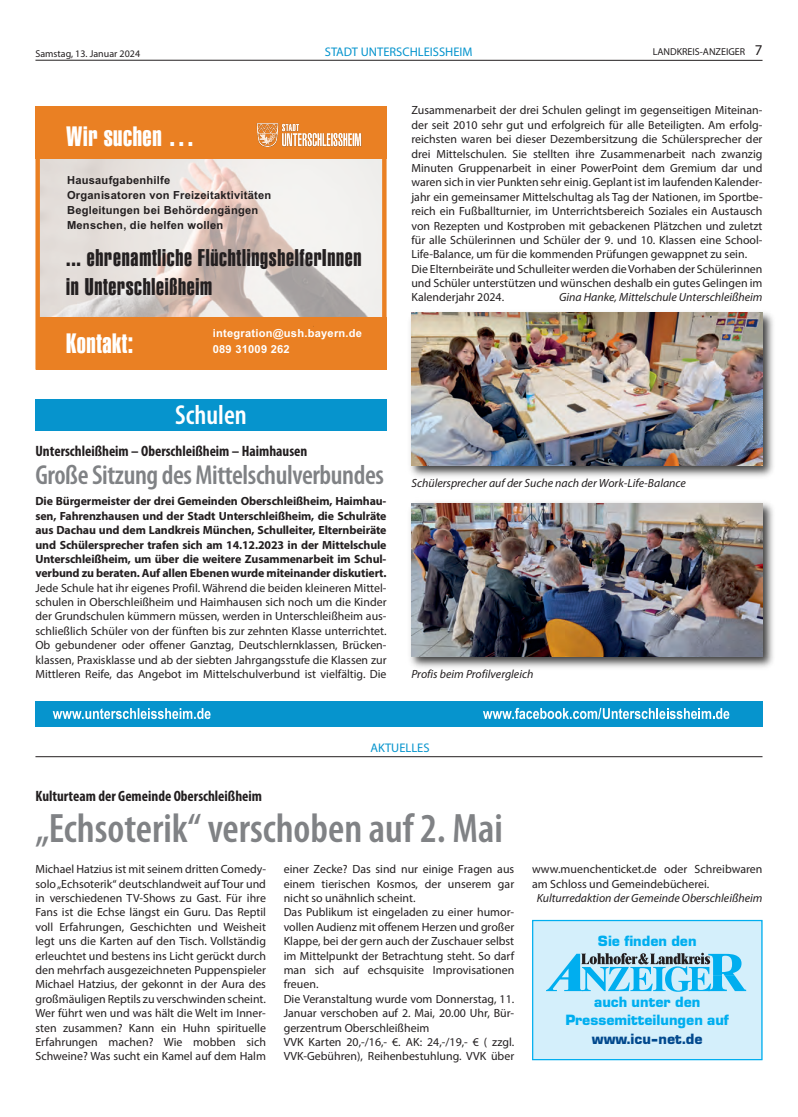
<style>
.page{position:relative;width:798px;height:1117px;background:#fff}
.page>*{position:absolute;margin:0;border:0;box-sizing:border-box;transform-origin:0 0}
.t1{font:600 condensed 41.25px "Myriad Pro";color:#808285}
.t2{font:600 condensed 27.5px "Myriad Pro";letter-spacing:-.015em;color:#808285}
.t3{font:600 condensed 27.5px "Myriad Pro";color:#fff}
.t4{font:27.25px "Swiss 911 BT Extra Compressed";letter-spacing:.02em;color:#fff}
.t5{font:23.5px/28.2px "Swiss 911 BT Extra Compressed";letter-spacing:.03em;color:#231f20}
.t6{font:700 condensed 15px "Myriad Pro";color:#231f20}
.t7{font:700 14.62px/18.9px "Eurostile BQ";color:#00aeef;text-align:center}
.t8{font:12.5px "Myriad Pro";color:#0694cd}
.t9{font:11.88px/14.4px "Myriad Pro";color:#231f20;text-align:justify}
.t10{font:700 11.88px/14.4px "Myriad Pro";letter-spacing:-.01em;color:#231f20;text-align:justify}
.t11{font:italic 11.88px "Myriad Pro";color:#231f20}
.t12{font:700 11.12px/14.9px "Arial";letter-spacing:.02em;color:#231f20}
.t13{font:700 11.12px/15.8px "Arial";letter-spacing:.02em;color:#fff}
.t14{font:10px "Myriad Pro";color:#231f20}
.s1{font-size:15px}
.s2{color:#01498e}
</style>
<div class="page">
<hr style="left:35px;top:60px;width:727px;height:1px;background:#231f20">
<div style="left:35px;top:399px;width:351px;height:32px;background:#0694cd"></div>
<img style="left:40px;top:159px;width:341px;height:158px">
<div style="left:36px;top:317px;width:350px;height:52px;background:#ea8023"></div>
<div style="left:35px;top:106px;width:351px;height:53px;background:#ea8023"></div>
<img style="left:256px;top:123px;width:106px;height:24px">
<img style="left:410px;top:312px;width:363px;height:165px">
<img style="left:411px;top:313px;width:351px;height:153px">
<img style="left:410px;top:502px;width:363px;height:166px">
<img style="left:411px;top:503px;width:351px;height:153px">
<div style="left:35px;top:701px;width:727px;height:24px;background:#0694cd"></div>
<svg style="left:53px;top:708px;width:157px;height:11px"></svg>
<svg style="left:483px;top:707px;width:246px;height:12px"></svg>
<hr style="left:35px;top:756px;width:727px;height:1px;background:#231f20">
<div style="left:532px;top:920px;width:230px;height:139px;background:#d4effb"></div>
<svg style="left:546px;top:952px;width:199px;height:39px"></svg>
<div style="left:532px;top:919px;width:230px;height:140px;border:1px solid #00aeef"></div>
<p class="t14" style="left:35px;top:50px;width:106px">Samstag, 13. Januar 2024</p>
<p class="t8" style="left:325px;top:47px;width:149px">STADT UNTERSCHLEISSHEIM</p>
<p class="t14" style="left:652px;top:48px;width:111px">LANDKREIS-ANZEIGER <span class="s1">7</span></p>
<p class="t4" style="left:66px;top:121px;width:130px">Wir suchen …</p>
<p class="t12" style="left:67px;top:174px;width:206px">Hausaufgabenhilfe<br>Organisatoren von Freizeitaktivitäten<br>Begleitungen bei Behördengängen<br>Menschen, die helfen wollen</p>
<p class="t5" style="left:66px;top:244px;width:297px">... ehrenamtliche FlüchtlingshelferInnen in Unterschleißheim</p>
<p class="t4" style="left:66px;top:327px;width:68px">Kontakt:</p>
<p class="t13" style="left:213px;top:326px;width:151px">integration@ush.bayern.de<br>089 31009 262</p>
<p class="t3" style="left:175px;top:404px;width:73px">Schulen</p>
<p class="t6" style="left:35px;top:446px;width:273px">Unterschleißheim – Oberschleißheim – Haimhausen</p>
<p class="t2" style="left:35px;top:464px;width:350px">Große Sitzung des Mittelschulverbundes</p>
<p class="t10" style="left:35px;top:495px;width:352px">Die Bürgermeister der drei Gemeinden Oberschleißheim, Haimhau&shy;sen, Fahrenzhausen und der Stadt Unterschleißheim, die Schulräte aus Dachau und dem Landkreis München, Schulleiter, Elternbeiräte und Schülersprecher trafen sich am 14.12.2023 in der Mittelschule Unterschleißheim, um über die weitere Zusammenarbeit im Schul&shy;verbund zu beraten. Auf allen Ebenen wurde miteinander diskutiert.</p>
<p class="t9" style="left:35px;top:581px;width:352px">Jede Schule hat ihr eigenes Profil. Während die beiden kleineren Mittel&shy;schulen in Oberschleißheim und Haimhausen sich noch um die Kinder der Grundschulen kümmern müssen, werden in Unterschleißheim aus&shy;schließlich Schüler von der fünften bis zur zehnten Klasse unterrichtet.<br>Ob gebundener oder offener Ganztag, Deutschlernklassen, Brücken&shy;klassen, Praxisklasse und ab der siebten Jahrgangsstufe die Klassen zur Mittleren Reife, das Angebot im Mittelschulverbund ist vielfältig. Die</p>
<p class="t9" style="left:411px;top:104px;width:353px">Zusammenarbeit der drei Schulen gelingt im gegenseitigen Miteinan&shy;der seit 2010 sehr gut und erfolgreich für alle Beteiligten. Am erfolg&shy;reichsten waren bei dieser Dezembersitzung die Schülersprecher der drei Mittelschulen. Sie stellten ihre Zusammenarbeit nach zwanzig Minuten Gruppenarbeit in einer PowerPoint dem Gremium dar und waren sich in vier Punkten sehr einig. Geplant ist im laufenden Kalender&shy;jahr ein gemeinsamer Mittelschultag als Tag der Nationen, im Sportbe&shy;reich ein Fußballturnier, im Unterrichtsbereich Soziales ein Austausch von Rezepten und Kostproben mit gebackenen Plätzchen und zuletzt für alle Schülerinnen und Schüler der 9. und 10. Klassen eine School-Life-Balance, um für die kommenden Prüfungen gewappnet zu sein.</p>
<p class="t9" style="left:411px;top:262px;width:352px">Die Elternbeiräte und Schulleiter werden die Vorhaben der Schülerinnen und Schüler unterstützen und wünschen deshalb ein gutes Gelingen im Kalenderjahr 2024.</p>
<p class="t11" style="left:558px;top:293px;width:205px">Gina Hanke, Mittelschule Unterschleißheim</p>
<p class="t11" style="left:411px;top:478px;width:276px">Schülersprecher auf der Suche nach der Work-Life-Balance</p>
<p class="t11" style="left:411px;top:669px;width:123px">Profis beim Profilvergleich</p>
<p class="t8" style="left:370px;top:743px;width:61px">AKTUELLES</p>
<p class="t6" style="left:35px;top:790px;width:228px">Kulturteam der Gemeinde Oberschleißheim</p>
<p class="t1" style="left:35px;top:813px;width:468px">„Echsoterik“ verschoben auf 2. Mai</p>
<p class="t9" style="left:35px;top:862px;width:232px">Michael Hatzius ist mit seinem dritten Comedy&shy;solo „Echsoterik“ deutschlandweit auf Tour und in verschiedenen TV-Shows zu Gast. Für ihre Fans ist die Echse längst ein Guru. Das Reptil voll Erfahrungen, Geschichten und Weisheit legt uns die Karten auf den Tisch. Vollständig erleuchtet und bestens ins Licht gerückt durch den mehrfach ausgezeichneten Puppenspieler Michael Hatzius, der gekonnt in der Aura des großmäuligen Reptils zu verschwinden scheint.<br>Wer führt wen und was hält die Welt im Inner&shy;sten zusammen? Kann ein Huhn spirituelle Erfahrungen machen? Wie mobben sich Schweine? Was sucht ein Kamel auf dem Halm</p>
<p class="t9" style="left:283px;top:862px;width:232px">einer Zecke? Das sind nur einige Fragen aus einem tierischen Kosmos, der unserem gar nicht so unähnlich scheint.</p>
<p class="t9" style="left:283px;top:906px;width:232px">Das Publikum ist eingeladen zu einer humor&shy;vollen Audienz mit offenem Herzen und großer Klappe, bei der gern auch der Zuschauer selbst im Mittelpunkt der Betrachtung steht. So darf man sich auf echsquisite Improvisationen freuen.</p>
<p class="t9" style="left:283px;top:992px;width:232px">Die Veranstaltung wurde vom Donnerstag, 11.<br>Januar verschoben auf 2. Mai, 20.00 Uhr, Bür&shy;gerzentrum Oberschleißheim</p>
<p class="t9" style="left:283px;top:1035px;width:232px">VVK Karten 20,-/16,- €. AK: 24,-/19,- € ( zzgl.<br>VVK-Gebühren), Reihenbestuhlung. VVK über</p>
<p class="t9" style="left:531px;top:863px;width:232px">www.muenchenticket.de oder Schreibwaren am Schloss und Gemeindebücherei.</p>
<p class="t11" style="left:536px;top:893px;width:227px">Kulturredaktion der Gemeinde Oberschleißheim</p>
<p class="t7" style="left:597px;top:932px;width:100px">Sie finden den</p>
<p class="t7" style="left:565px;top:993px;width:165px">auch unter den<br>Pressemitteilungen auf <span class="s2">www.icu-net.de</span></p>
</div>
